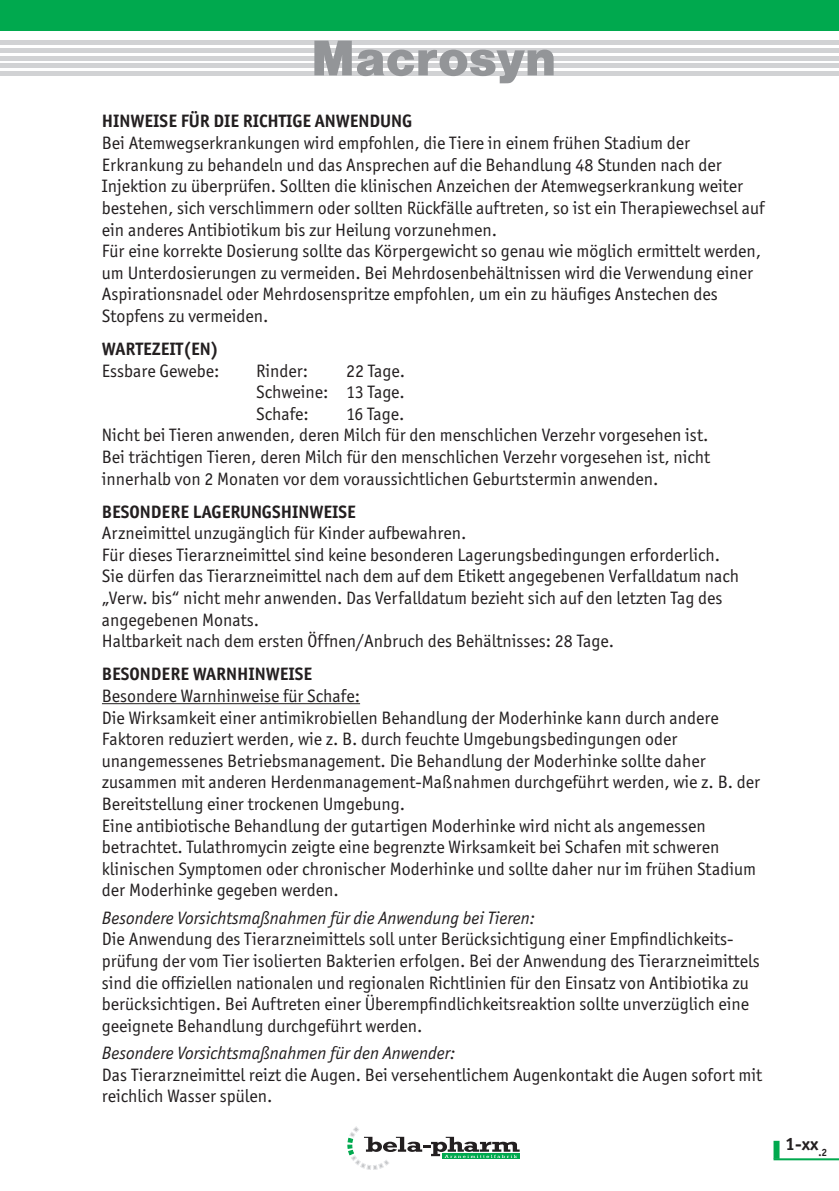
<style>
.page{position:relative;width:839px;height:1191px;background:#fff}
.page>*{position:absolute;margin:0;border:0;box-sizing:border-box;transform-origin:0 0}
.Produktname{font:52px "Nimbus San D Blac";color:#939598}
.Ü-Absatz{font:18px/21.6px "Officina San Itc T";color:#231f20}
.Ü-Absatz-2{font:700 18px "Officina San Itc T";color:#231f20}
.Ü-Absatz-3{font:italic 18px "Officina San Itc T";color:#231f20}
</style>
<div class="page">
<hr style="left:0;top:41px;width:839px;height:4px;background:#d1d2d4">
<div style="left:0;top:48px;width:839px;height:5px;background:#d1d2d4"></div>
<hr style="left:0;top:56px;width:839px;height:4px;background:#d1d2d4">
<hr style="left:0;top:64px;width:839px;height:4px;background:#d1d2d4">
<div style="left:0;top:71px;width:839px;height:5px;background:#d1d2d4"></div>
<div style="left:0;top:0;width:839px;height:31px;background:#00a94e"></div>
<svg style="left:348px;top:1126px;width:172px;height:43px"></svg>
<svg style="left:773px;top:1140px;width:6px;height:18px"></svg>
<hr style="left:773px;top:1158px;width:66px;height:2px;background:#00a94e">
<hr style="left:102px;top:703px;width:258px;height:1px;background:#231f20">
<p class="Produktname" style="left:311px;top:28px;width:247px">Macrosyn</p>
<p class="Ü-Absatz-2" style="left:102px;top:110px;width:312px">HINWEISE FÜR DIE RICHTIGE ANWENDUNG</p>
<p class="Ü-Absatz" style="left:102px;top:132px;width:664px">Bei Atemwegserkrankungen wird empfohlen, die Tiere in einem frühen Stadium der Erkrankung zu behandeln und das Ansprechen auf die Behandlung 48 Stunden nach der Injektion zu überprüfen. Sollten die klinischen Anzeichen der Atemwegserkrankung weiter bestehen, sich verschlimmern oder sollten Rückfälle auftreten, so ist ein Therapiewechsel auf ein anderes Antibiotikum bis zur Heilung vorzunehmen.</p>
<p class="Ü-Absatz" style="left:102px;top:240px;width:661px">Für eine korrekte Dosierung sollte das Körpergewicht so genau wie möglich ermittelt werden, um Unterdosierungen zu vermeiden. Bei Mehrdosenbehältnissen wird die Verwendung einer Aspirationsnadel oder Mehrdosenspritze empfohlen, um ein zu häufiges Anstechen des Stopfens zu vermeiden.</p>
<p class="Ü-Absatz-2" style="left:102px;top:337px;width:118px">WARTEZEIT(EN)</p>
<p class="Ü-Absatz" style="left:102px;top:359px;width:119px">Essbare Gewebe:</p>
<p class="Ü-Absatz" style="left:256px;top:359px;width:54px">Rinder:</p>
<p class="Ü-Absatz" style="left:346px;top:359px;width:61px">22 Tage.</p>
<p class="Ü-Absatz" style="left:256px;top:381px;width:150px">Schweine: 13 Tage.</p>
<p class="Ü-Absatz" style="left:256px;top:403px;width:54px">Schafe:</p>
<p class="Ü-Absatz" style="left:346px;top:403px;width:60px">16 Tage.</p>
<p class="Ü-Absatz" style="left:102px;top:424px;width:608px">Nicht bei Tieren anwenden, deren Milch für den menschlichen Verzehr vorgesehen ist.</p>
<p class="Ü-Absatz" style="left:102px;top:446px;width:610px">Bei trächtigen Tieren, deren Milch für den menschlichen Verzehr vorgesehen ist, nicht innerhalb von 2 Monaten vor dem voraussichtlichen Geburtstermin anwenden.</p>
<p class="Ü-Absatz-2" style="left:102px;top:500px;width:255px">BESONDERE LAGERUNGSHINWEISE</p>
<p class="Ü-Absatz" style="left:102px;top:522px;width:366px">Arzneimittel unzugänglich für Kinder aufbewahren.</p>
<p class="Ü-Absatz" style="left:102px;top:544px;width:620px">Für dieses Tierarzneimittel sind keine besonderen Lagerungsbedingungen erforderlich.</p>
<p class="Ü-Absatz" style="left:102px;top:565px;width:638px">Sie dürfen das Tierarzneimittel nach dem auf dem Etikett angegebenen Verfalldatum nach „Verw. bis“ nicht mehr anwenden. Das Verfalldatum bezieht sich auf den letzten Tag des angegebenen Monats.</p>
<p class="Ü-Absatz" style="left:102px;top:630px;width:513px">Haltbarkeit nach dem ersten Öffnen/Anbruch des Behältnisses: 28 Tage.</p>
<p class="Ü-Absatz-2" style="left:102px;top:663px;width:212px">BESONDERE WARNHINWEISE</p>
<p class="Ü-Absatz" style="left:102px;top:684px;width:260px">Besondere Warnhinweise für Schafe:</p>
<p class="Ü-Absatz" style="left:102px;top:706px;width:659px">Die Wirksamkeit einer antimikrobiellen Behandlung der Moderhinke kann durch andere Faktoren reduziert werden, wie z. B. durch feuchte Umgebungsbedingungen oder unangemessenes Betriebsmanagement. Die Behandlung der Moderhinke sollte daher zusammen mit anderen Herdenmanagement-Maßnahmen durchgeführt werden, wie z. B. der Bereitstellung einer trockenen Umgebung.</p>
<p class="Ü-Absatz" style="left:102px;top:814px;width:655px">Eine antibiotische Behandlung der gutartigen Moderhinke wird nicht als angemessen betrachtet. Tulathromycin zeigte eine begrenzte Wirksamkeit bei Schafen mit schweren klinischen Symptomen oder chronischer Moderhinke und sollte daher nur im frühen Stadium der Moderhinke gegeben werden.</p>
<p class="Ü-Absatz-3" style="left:102px;top:907px;width:435px">Besondere Vorsichtsmaßnahmen für die Anwendung bei Tieren:</p>
<p class="Ü-Absatz" style="left:102px;top:928px;width:659px">Die Anwendung des Tierarzneimittels soll unter Berücksichtigung einer Empfindlichkeits&shy;prüfung der vom Tier isolierten Bakterien erfolgen. Bei der Anwendung des Tierarzneimittels sind die offiziellen nationalen und regionalen Richtlinien für den Einsatz von Antibiotika zu berücksichtigen. Bei Auftreten einer Überempfindlichkeitsreaktion sollte unverzüglich eine geeignete Behandlung durchgeführt werden.</p>
<p class="Ü-Absatz-3" style="left:102px;top:1042px;width:355px">Besondere Vorsichtsmaßnahmen für den Anwender:</p>
<p class="Ü-Absatz" style="left:102px;top:1063px;width:662px">Das Tierarzneimittel reizt die Augen. Bei versehentlichem Augenkontakt die Augen sofort mit reichlich Wasser spülen.</p>
<p class="Ü-Absatz-2" style="left:785px;top:1132px;width:43px">1-xx<sub>.2</sub></p>
</div>
